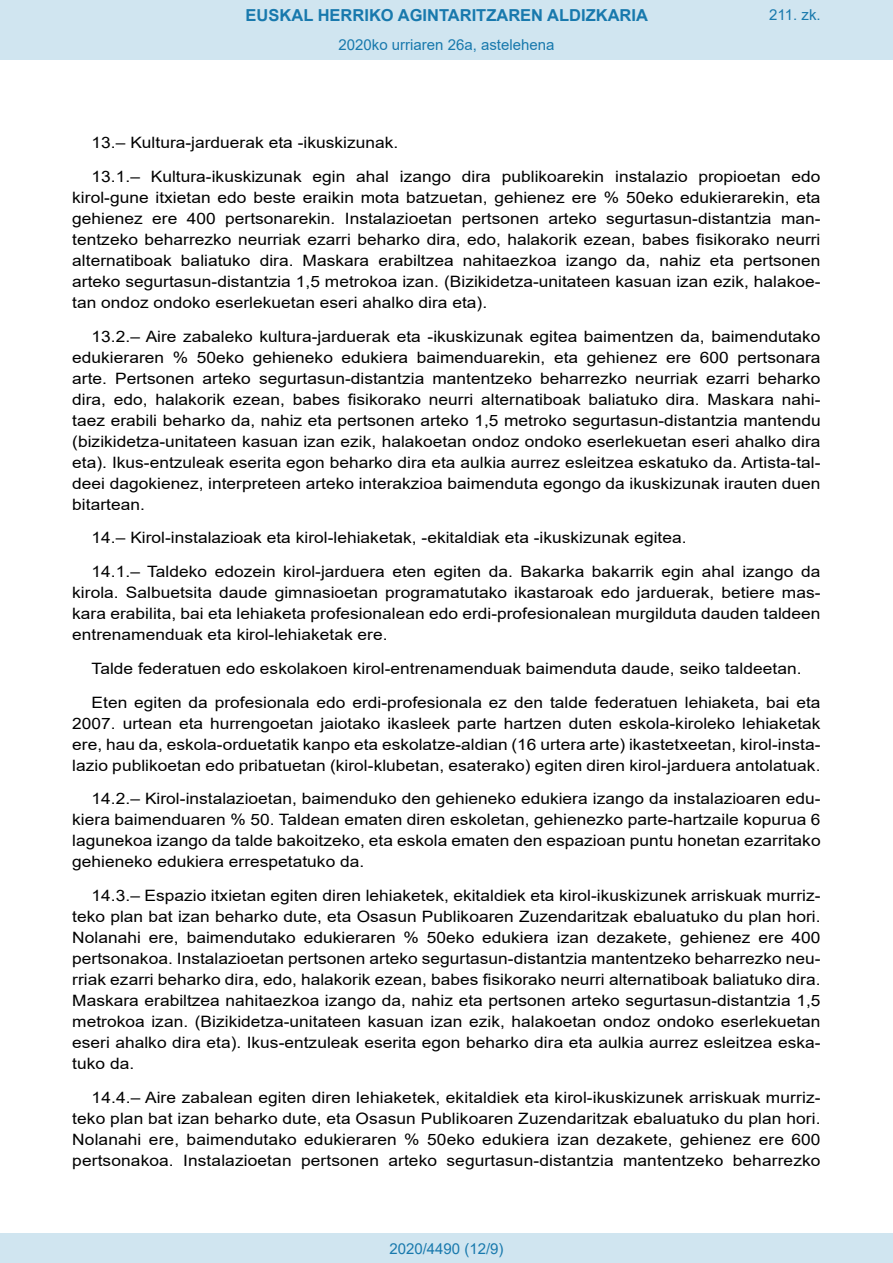
<style>
.page{position:relative;width:893px;height:1263px;background:#fff}
.page>*{position:absolute;margin:0;border:0;box-sizing:border-box;transform-origin:0 0}
.t1{font:700 16.5px "Arial";color:#1879ad}
.BOPVDetalle{font:15.6px/21px "Arial";color:#000;text-align:justify;scale:1.11 1}
.Paginacion_Centro{font:15px "Arial";color:#1879ad}
</style>
<div class="page">
<div style="left:0;top:0;width:893px;height:60px;background:#d0e5f0"></div>
<div style="left:0;top:1233px;width:893px;height:30px;background:#d0e5f0"></div>
<p class="t1" style="left:246px;top:3px;width:404px">EUSKAL HERRIKO AGINTARITZAREN ALDIZKARIA</p>
<p class="Paginacion_Centro" style="left:338px;top:35px;width:217px">2020ko urriaren 26a, astelehena</p>
<p class="Paginacion_Centro" style="left:769px;top:5px;width:53px">211. zk.</p>
<p class="BOPVDetalle" style="left:92px;top:132px;width:278px">13.– Kultura-jarduerak eta -ikuskizunak.</p>
<p class="BOPVDetalle" style="left:72px;top:166px;width:676px;text-indent:19px">13.1.– Kultura-ikuskizunak egin ahal izango dira publikoarekin instalazio propioetan edo kirol-gune itxietan edo beste eraikin mota batzuetan, gehienez ere % 50eko edukierarekin, eta gehienez ere 400 pertsonarekin. Instalazioetan pertsonen arteko segurtasun-distantzia man&shy;tentzeko beharrezko neurriak ezarri beharko dira, edo, halakorik ezean, babes fisikorako neurri alternatiboak baliatuko dira. Maskara erabiltzea nahitaezkoa izango da, nahiz eta pertsonen arteko segurtasun-distantzia 1,5 metrokoa izan. (Bizikidetza-unitateen kasuan izan ezik, halakoe&shy;tan ondoz ondoko eserlekuetan eseri ahalko dira eta).</p>
<p class="BOPVDetalle" style="left:72px;top:326px;width:676px;text-indent:19px">13.2.– Aire zabaleko kultura-jarduerak eta -ikuskizunak egitea baimentzen da, baimendutako edukieraren % 50eko gehieneko edukiera baimenduarekin, eta gehienez ere 600 pertsonara arte. Pertsonen arteko segurtasun-distantzia mantentzeko beharrezko neurriak ezarri beharko dira, edo, halakorik ezean, babes fisikorako neurri alternatiboak baliatuko dira. Maskara nahi&shy;taez erabili beharko da, nahiz eta pertsonen arteko 1,5 metroko segurtasun-distantzia mantendu (bizikidetza-unitateen kasuan izan ezik, halakoetan ondoz ondoko eserlekuetan eseri ahalko dira eta). Ikus-entzuleak eserita egon beharko dira eta aulkia aurrez esleitzea eskatuko da. Artista-tal&shy;deei dagokienez, interpreteen arteko interakzioa baimenduta egongo da ikuskizunak irauten duen bitartean.</p>
<p class="BOPVDetalle" style="left:92px;top:527px;width:537px">14.– Kirol-instalazioak eta kirol-lehiaketak, -ekitaldiak eta -ikuskizunak egitea.</p>
<p class="BOPVDetalle" style="left:72px;top:561px;width:676px;text-indent:19px">14.1.– Taldeko edozein kirol-jarduera eten egiten da. Bakarka bakarrik egin ahal izango da kirola. Salbuetsita daude gimnasioetan programatutako ikastaroak edo jarduerak, betiere mas&shy;kara erabilita, bai eta lehiaketa profesionalean edo erdi-profesionalean murgilduta dauden taldeen entrenamenduak eta kirol-lehiaketak ere.</p>
<p class="BOPVDetalle" style="left:92px;top:658px;width:641px">Talde federatuen edo eskolakoen kirol-entrenamenduak baimenduta daude, seiko taldeetan.</p>
<p class="BOPVDetalle" style="left:72px;top:692px;width:676px;text-indent:19px">Eten egiten da profesionala edo erdi-profesionala ez den talde federatuen lehiaketa, bai eta 2007. urtean eta hurrengoetan jaiotako ikasleek parte hartzen duten eskola-kiroleko lehiaketak ere, hau da, eskola-orduetatik kanpo eta eskolatze-aldian (16 urtera arte) ikastetxeetan, kirol-insta&shy;lazio publikoetan edo pribatuetan (kirol-klubetan, esaterako) egiten diren kirol-jarduera antolatuak.</p>
<p class="BOPVDetalle" style="left:72px;top:788px;width:676px;text-indent:19px">14.2.– Kirol-instalazioetan, baimenduko den gehieneko edukiera izango da instalazioaren edu&shy;kiera baimenduaren % 50. Taldean ematen diren eskoletan, gehienezko parte-hartzaile kopurua 6 lagunekoa izango da talde bakoitzeko, eta eskola ematen den espazioan puntu honetan ezarritako gehieneko edukiera errespetatuko da.</p>
<p class="BOPVDetalle" style="left:72px;top:885px;width:676px;text-indent:19px">14.3.– Espazio itxietan egiten diren lehiaketek, ekitaldiek eta kirol-ikuskizunek arriskuak murriz&shy;teko plan bat izan beharko dute, eta Osasun Publikoaren Zuzendaritzak ebaluatuko du plan hori.<br>Nolanahi ere, baimendutako edukieraren % 50eko edukiera izan dezakete, gehienez ere 400 pertsonakoa. Instalazioetan pertsonen arteko segurtasun-distantzia mantentzeko beharrezko neu&shy;rriak ezarri beharko dira, edo, halakorik ezean, babes fisikorako neurri alternatiboak baliatuko dira.<br>Maskara erabiltzea nahitaezkoa izango da, nahiz eta pertsonen arteko segurtasun-distantzia 1,5 metrokoa izan. (Bizikidetza-unitateen kasuan izan ezik, halakoetan ondoz ondoko eserlekuetan eseri ahalko dira eta). Ikus-entzuleak eserita egon beharko dira eta aulkia aurrez esleitzea eska&shy;tuko da.</p>
<p class="BOPVDetalle" style="left:72px;top:1087px;width:676px;text-indent:19px">14.4.– Aire zabalean egiten diren lehiaketek, ekitaldiek eta kirol-ikuskizunek arriskuak murriz&shy;teko plan bat izan beharko dute, eta Osasun Publikoaren Zuzendaritzak ebaluatuko du plan hori.<br>Nolanahi ere, baimendutako edukieraren % 50eko edukiera izan dezakete, gehienez ere 600 pertsonakoa. Instalazioetan pertsonen arteko segurtasun-distantzia mantentzeko beharrezko</p>
<p class="Paginacion_Centro" style="left:389px;top:1238px;width:116px">2020/4490 (12/9)</p>
</div>
